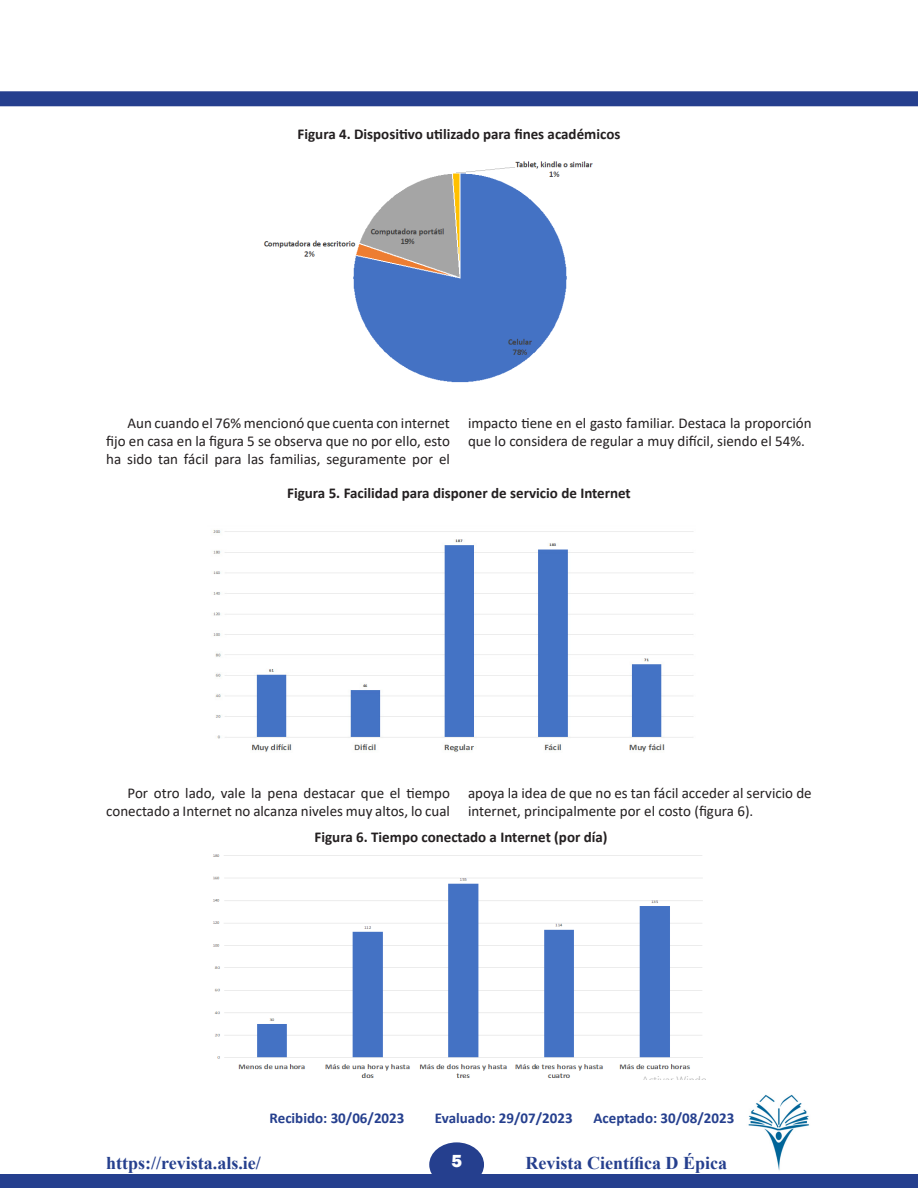
<style>
.page{position:relative;width:918px;height:1188px;background:#fff}
.page>*{position:absolute;margin:0;border:0;box-sizing:border-box;transform-origin:0 0}
.t1{font:700 18px "Times New Roman";color:#253f8e}
.t2{font:800 18px "Franklin Gothic";color:#fff}
.t3{font:15px/18px "Calibri";color:#231f20}
.t4{font:700 15px "Calibri";color:#231f20}
.t5{font:700 15px "Calibri";color:#253f8e}
</style>
<div class="page">
<div style="left:0;top:91px;width:918px;height:15px;background:#253f8e"></div>
<div style="left:0;top:1174px;width:918px;height:14px;background:#253f8e"></div>
<img style="left:748px;top:1095px;width:61px;height:76px">
<div style="left:429px;top:1142px;width:55px;height:45px;background:#253f8e;border-radius:50%"></div>
<img style="left:264px;top:161px;width:329px;height:222px">
<img style="left:213px;top:530px;width:481px;height:222px">
<img style="left:213px;top:854px;width:492px;height:225px">
<p class="t4" style="left:298px;top:123px;width:324px">Figura 4. Dispositivo utilizado para fines académicos</p>
<p class="t3" style="left:106px;top:413px;width:345px;text-align:justify;text-indent:21px">Aun cuando el 76% mencionó que cuenta con internet fijo en casa en la figura 5 se observa que no por ello, esto ha sido tan fácil para las familias, seguramente por el</p>
<p class="t3" style="left:468px;top:413px;width:345px">impacto tiene en el gasto familiar. Destaca la proporción que lo considera de regular a muy difícil, siendo el 54%.</p>
<p class="t4" style="left:287px;top:482px;width:345px">Figura 5. Facilidad para disponer de servicio de Internet</p>
<p class="t3" style="left:106px;top:784px;width:345px;text-align:right">Por otro lado, vale la pena destacar que el tiempo conectado a Internet no alcanza niveles muy altos, lo cual</p>
<p class="t3" style="left:468px;top:784px;width:345px">apoya la idea de que no es tan fácil acceder al servicio de internet, principalmente por el costo (figura 6).</p>
<p class="t4" style="left:315px;top:826px;width:295px">Figura 6. Tiempo conectado a Internet (por día)</p>
<p class="t5" style="left:270px;top:1108px;width:136px">Recibido: 30/06/2023</p>
<p class="t5" style="left:435px;top:1108px;width:139px">Evaluado: 29/07/2023</p>
<p class="t5" style="left:594px;top:1108px;width:142px">Aceptado: 30/08/2023</p>
<p class="t1" style="left:106px;top:1150px;width:156px">https://revista.als.ie/</p>
<p class="t2" style="left:451px;top:1149px;width:12px">5</p>
<p class="t1" style="left:526px;top:1150px;width:203px">Revista Científica D Épica</p>
</div>
